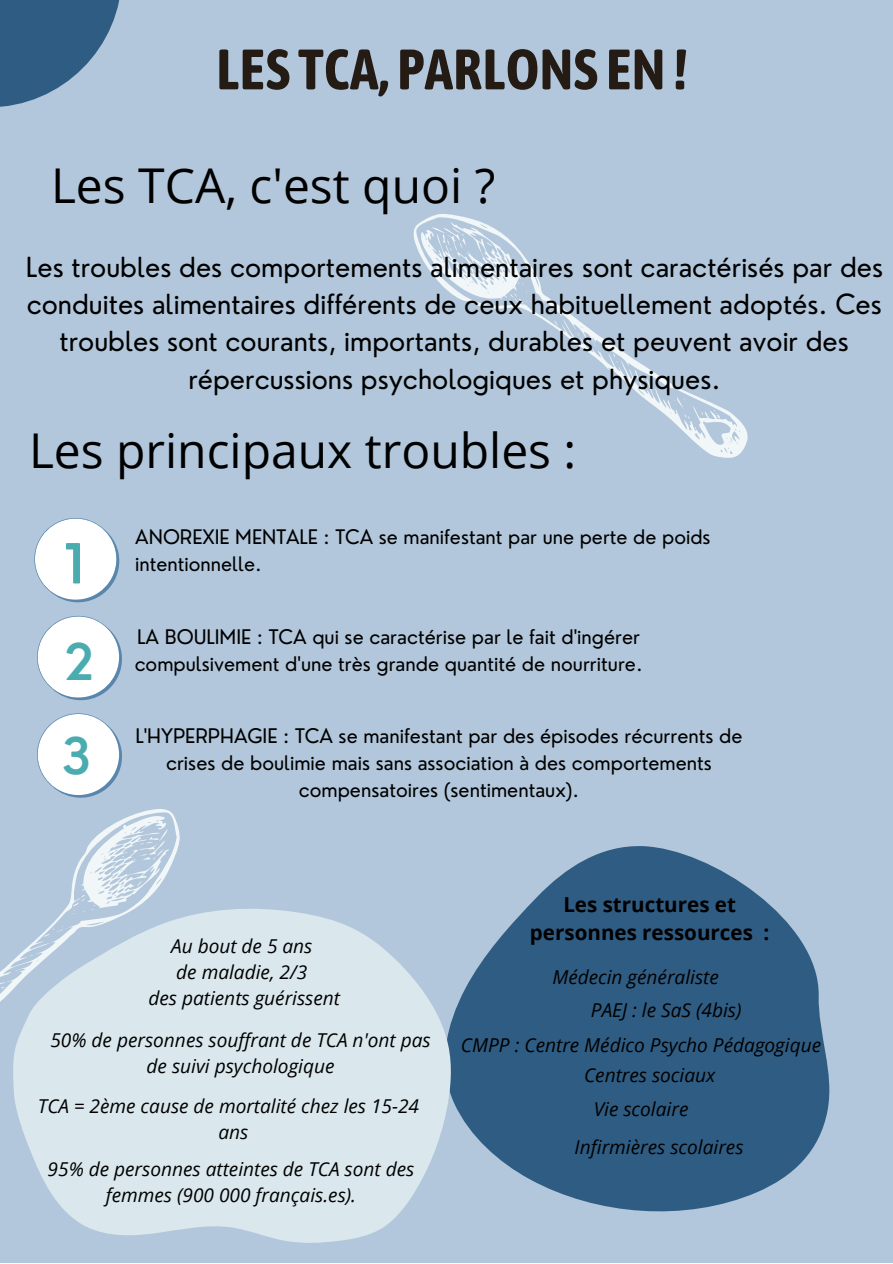
<style>
.page{position:relative;width:893px;height:1264px;background:#fff}
.page>*{position:absolute;margin:0;border:0;box-sizing:border-box;transform-origin:0 0}
.t1{font:700 56.85px "Asap Condensed";color:#241b14}
.t2{font:600 53.85px "Nourd";color:#4bacaf}
.t3{font:600 49.05px "Nourd";color:#4bacaf}
.t4{font:48px "Open Sans";color:#000}
.t5{font:27px/37px "Nourd";color:#000;text-align:center}
.t6{font:700 20.55px/28px "Open Sans";color:#000;text-align:center}
.t7{font:19.65px/27px "Nourd";color:#000}
.t8{font:19.5px/27px "Nourd";color:#000}
.t9{font:italic 19.05px/25.8px "Open Sans";color:#000;text-align:center}
</style>
<div class="page">
<div style="left:0;top:0;width:892px;height:1262px;background:#b2c7db"></div>
<svg style="left:37px;top:616px;width:85px;height:84px"></svg>
<svg style="left:463px;top:846px;width:367px;height:366px;fill:#2f5c82"></svg>
<svg style="left:31px;top:909px;width:432px;height:334px;fill:#dae7ed"></svg>
<svg style="left:34px;top:518px;width:85px;height:84px"></svg>
<svg style="left:413px;top:214px;width:335px;height:244px"></svg>
<svg style="left:418px;top:222px;width:113px;height:81px"></svg>
<svg style="left:0;top:821px;width:185px;height:331px;fill:#dae7ed"></svg>
<svg style="left:37px;top:713px;width:139px;height:206px"></svg>
<svg style="left:0;top:0;width:120px;height:107px;fill:#2f5c82"></svg>
<h1 class="t1" style="left:216px;top:36px;width:472px">LES TCA, PARLONS EN!</h1>
<h3 class="t4" style="left:51px;top:151px;width:445px">Les TCA, c'est quoi ?</h3>
<p class="t5" style="left:26px;top:248px;width:858px">Les troubles des comportements alimentaires sont caractérisés par des conduites alimentaires différents de ceux habituellement adoptés. Ces troubles sont courants, importants, durables et peuvent avoir des répercussions psychologiques et physiques.</p>
<h3 class="t4" style="left:29px;top:416px;width:549px">Les principaux troubles :</h3>
<h2 class="t2" style="left:64px;top:529px;width:22px">1</h2>
<h3 class="t3" style="left:64px;top:631px;width:32px">2</h3>
<h3 class="t3" style="left:62px;top:724px;width:32px">3</h3>
<p class="t8" style="left:135px;top:523px;width:576px">ANOREXIE MENTALE : TCA se manifestant par une perte de poids intentionnelle.</p>
<p class="t7" style="left:135px;top:623px;width:509px">LA BOULIMIE : TCA qui se caractérise par le fait d'ingérer compulsivement d'une très grande quantité de nourriture.</p>
<p class="t7" style="left:135px;top:722px;width:608px;text-align:center">L'HYPERPHAGIE : TCA se manifestant par des épisodes récurrents de crises de boulimie mais sans association à des comportements compensatoires (sentimentaux).</p>
<p class="t9" style="left:148px;top:933px;width:193px">Au bout de 5 ans<br>de maladie, 2/3<br>des patients guérissent</p>
<p class="t6" style="left:530px;top:889px;width:241px">Les structures et personnes ressources :</p>
<p class="t9" style="left:552px;top:964px;width:168px">Médecin généraliste</p>
<p class="t9" style="left:590px;top:996px;width:152px">PAEJ : le SaS (4bis)</p>
<p class="t9" style="left:50px;top:1027px;width:381px">50% de personnes souffrant de TCA n'ont pas de suivi psychologique</p>
<p class="t9" style="left:38px;top:1093px;width:383px">TCA = 2ème cause de mortalité chez les 15-24 ans</p>
<p class="t9" style="left:48px;top:1155px;width:368px">95% de personnes atteintes de TCA sont des femmes (900 000 français.es).</p>
<p class="t9" style="left:461px;top:1031px;width:361px">CMPP : Centre Médico Psycho Pédagogique</p>
<p class="t9" style="left:584px;top:1061px;width:133px">Centres sociaux</p>
<p class="t9" style="left:593px;top:1095px;width:96px">Vie scolaire</p>
<p class="t9" style="left:574px;top:1133px;width:170px">Infirmières scolaires</p>
</div>
